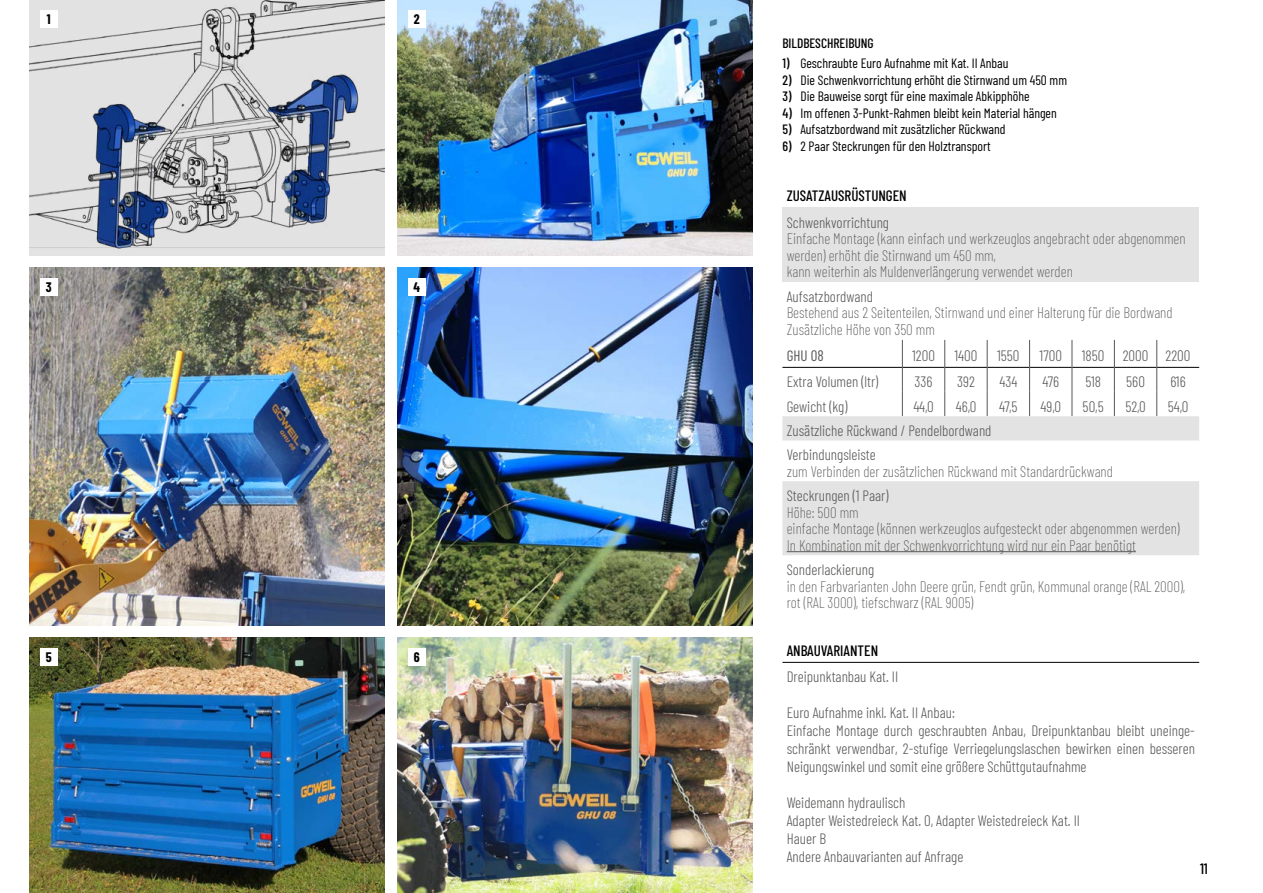
<style>
.page{position:relative;width:1263px;height:893px;background:#fff}
.page>*{position:absolute;margin:0;border:0;box-sizing:border-box;transform-origin:0 0}
.t1{font:300 15px/18px "Barlow Condensed";color:#575756}
.t2{font:200 15px/16.5px "Barlow Condensed";color:#575756}
.t3{font:500 15px "Barlow Condensed";color:#000}
.t4{font:15px "Barlow Condensed";color:#575756}
.t5{font:13.5px "Barlow Condensed";color:#000}
.t6{font:500 13.5px "Barlow Condensed";color:#000}
.t7{font:700 13.5px "Barlow Condensed";color:#000}
.s1{font-weight:500}
</style>
<div class="page">
<img style="left:30px;top:638px;width:355px;height:255px">
<img style="left:398px;top:638px;width:355px;height:255px">
<img style="left:30px;top:268px;width:355px;height:357px">
<img style="left:398px;top:268px;width:355px;height:357px">
<div style="left:30px;top:0;width:355px;height:255px;background:#e3e3e3"></div>
<img style="left:30px;top:0;width:355px;height:249px">
<img style="left:398px;top:0;width:355px;height:255px">
<div style="left:40px;top:648px;width:17px;height:17px;background:#fff"></div>
<div style="left:408px;top:648px;width:17px;height:17px;background:#fff"></div>
<div style="left:40px;top:11px;width:17px;height:17px;background:#fff"></div>
<div style="left:408px;top:11px;width:17px;height:17px;background:#fff"></div>
<div style="left:40px;top:279px;width:17px;height:17px;background:#fff"></div>
<div style="left:408px;top:279px;width:17px;height:17px;background:#fff"></div>
<hr style="left:782px;top:662px;width:417px;height:1px;background:#000">
<div style="left:782px;top:208px;width:417px;height:74px;background:#e3e3e3"></div>
<svg style="left:782px;top:340px;width:417px;height:76px"></svg>
<div style="left:782px;top:416px;width:417px;height:25px;background:#e3e3e3"></div>
<div style="left:782px;top:481px;width:417px;height:74px;background:#e3e3e3"></div>
<hr style="left:787px;top:551px;width:349px;height:1px;background:#575756">
<p class="t7" style="left:47px;top:10px;width:5px">1</p>
<p class="t7" style="left:414px;top:10px;width:7px">2</p>
<p class="t7" style="left:46px;top:278px;width:7px">3</p>
<p class="t7" style="left:413px;top:278px;width:8px">4</p>
<p class="t7" style="left:46px;top:647px;width:7px">5</p>
<p class="t7" style="left:414px;top:647px;width:7px">6</p>
<p class="t6" style="left:782px;top:33px;width:93px">BILDBESCHREIBUNG</p>
<p class="t5" style="left:782px;top:54px;width:228px"><span class="s1">1)</span> Geschraubte Euro Aufnahme mit Kat. II Anbau</p>
<p class="t5" style="left:782px;top:70px;width:286px"><span class="s1">2)</span> Die Schwenkvorrichtung erhöht die Stirnwand um 450 mm</p>
<p class="t5" style="left:782px;top:87px;width:249px"><span class="s1">3)</span> Die Bauweise sorgt für eine maximale Abkipphöhe</p>
<p class="t5" style="left:782px;top:103px;width:276px"><span class="s1">4)</span> Im offenen 3-Punkt-Rahmen bleibt kein Material hängen</p>
<p class="t5" style="left:782px;top:120px;width:225px"><span class="s1">5)</span> Aufsatzbordwand mit zusätzlicher Rückwand</p>
<p class="t5" style="left:782px;top:136px;width:210px"><span class="s1">6)</span> 2 Paar Steckrungen für den Holztransport</p>
<p class="t3" style="left:787px;top:185px;width:121px">ZUSATZAUSRÜSTUNGEN</p>
<p class="t1" style="left:787px;top:212px;width:104px">Schwenkvorrichtung</p>
<p class="t2" style="left:787px;top:229px;width:400px">Einfache Montage (kann einfach und werkzeuglos angebracht oder abgenommen werden) erhöht die Stirnwand um 450 mm,<br>kann weiterhin als Muldenverlängerung verwendet werden</p>
<p class="t1" style="left:787px;top:286px;width:88px">Aufsatzbordwand</p>
<p class="t2" style="left:787px;top:304px;width:387px">Bestehend aus 2 Seitenteilen, Stirnwand und einer Halterung für die Bordwand<br>Zusätzliche Höhe von 350 mm</p>
<p class="t4" style="left:787px;top:345px;width:38px">GHU 08</p>
<p class="t1" style="left:912px;top:346px;width:24px">1200</p>
<p class="t1" style="left:954px;top:346px;width:24px">1400</p>
<p class="t1" style="left:997px;top:346px;width:24px">1550</p>
<p class="t1" style="left:1040px;top:346px;width:24px">1700</p>
<p class="t1" style="left:1082px;top:346px;width:110px">1850 2000 2200</p>
<p class="t1" style="left:787px;top:372px;width:93px">Extra Volumen (ltr)</p>
<p class="t1" style="left:914px;top:372px;width:20px">336</p>
<p class="t1" style="left:957px;top:372px;width:19px">392</p>
<p class="t1" style="left:999px;top:372px;width:19px">434</p>
<p class="t1" style="left:1042px;top:372px;width:18px">476</p>
<p class="t1" style="left:1085px;top:372px;width:17px">518</p>
<p class="t1" style="left:1126px;top:372px;width:20px">560</p>
<p class="t1" style="left:1170px;top:372px;width:17px">616</p>
<p class="t1" style="left:787px;top:396px;width:62px">Gewicht (kg)</p>
<p class="t1" style="left:913px;top:396px;width:22px">44,0</p>
<p class="t1" style="left:956px;top:396px;width:22px">46,0</p>
<p class="t1" style="left:999px;top:396px;width:20px">47,5</p>
<p class="t1" style="left:1040px;top:396px;width:22px">49,0</p>
<p class="t1" style="left:1083px;top:396px;width:23px">50,5</p>
<p class="t1" style="left:1125px;top:396px;width:22px">52,0</p>
<p class="t1" style="left:1168px;top:396px;width:22px">54,0</p>
<p class="t1" style="left:787px;top:417px;width:206px;line-height:24.2px">Zusätzliche Rückwand / Pendelbordwand<br>Verbindungsleiste</p>
<p class="t2" style="left:787px;top:462px;width:328px">zum Verbinden der zusätzlichen Rückwand mit Standardrückwand</p>
<p class="t1" style="left:787px;top:486px;width:103px">Steckrungen (1 Paar)</p>
<p class="t2" style="left:787px;top:503px;width:394px">Höhe: 500 mm<br>einfache Montage (können werkzeuglos aufgesteckt oder abgenommen werden)<br>In Kombination mit der Schwenkvorrichtung wird nur ein Paar benötigt</p>
<p class="t1" style="left:787px;top:560px;width:89px">Sonderlackierung</p>
<p class="t2" style="left:787px;top:577px;width:400px">in den Farbvarianten John Deere grün, Fendt grün, Kommunal orange (RAL 2000), rot (RAL 3000), tiefschwarz (RAL 9005)</p>
<p class="t3" style="left:787px;top:640px;width:93px">ANBAUVARIANTEN</p>
<p class="t1" style="left:787px;top:666px;width:113px">Dreipunktanbau Kat. II</p>
<p class="t1" style="left:787px;top:702px;width:410px">Euro Aufnahme inkl. Kat. II Anbau:<br>Einfache Montage durch geschraubten Anbau, Dreipunktanbau bleibt uneinge&shy;schränkt verwendbar, 2-stufige Verriegelungslaschen bewirken einen besseren Neigungswinkel und somit eine größere Schüttgutaufnahme</p>
<p class="t1" style="left:787px;top:792px;width:295px">Weidemann hydraulisch<br>Adapter Weistedreieck Kat. 0, Adapter Weistedreieck Kat. II<br>Hauer B<br>Andere Anbauvarianten auf Anfrage</p>
<p class="t3" style="left:1200px;top:858px;width:9px">11</p>
</div>
